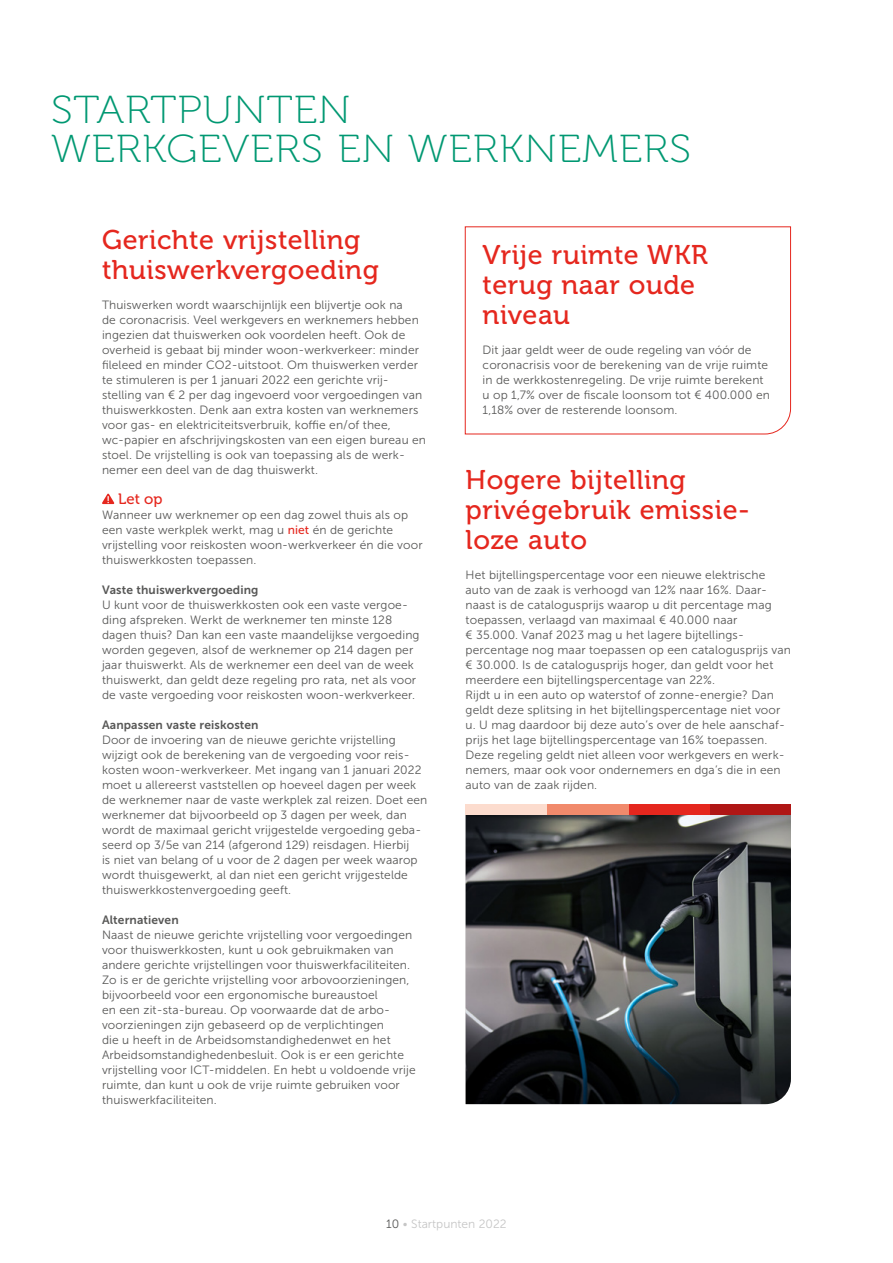
<style>
.page{position:relative;width:893px;height:1263px;background:#fff}
.page>*{position:absolute;margin:0;border:0;box-sizing:border-box;transform-origin:0 0}
.t1{font:39px/39px "Museo 100";letter-spacing:.02em;color:#009872;scale:1.1 1}
.t2{font:27px/30px "Museo 500";letter-spacing:.02em;color:#e5271e}
.t3{font:15px "Museo 500";color:#e5271e}
.t4{font:12px/15px "Museo Sans 300";letter-spacing:.01em;color:#575756}
.t5{font:12px "Museo Sans 700";letter-spacing:.01em;color:#575756}
.t6{font:12px "Museo Sans 300";color:#c6c6c6}
.s1{font-family:"Museo Sans 500";color:#e5271e}
.s2{color:#575756}
</style>
<div class="page">
<svg style="left:102px;top:493px;width:13px;height:11px"></svg>
<img style="left:466px;top:814px;width:325px;height:290px">
<div style="left:710px;top:804px;width:81px;height:10px;background:#af1615"></div>
<div style="left:628px;top:804px;width:82px;height:10px;background:#e5271e"></div>
<div style="left:547px;top:804px;width:81px;height:10px;background:#f18a6c"></div>
<div style="left:466px;top:804px;width:81px;height:10px;background:#fcdcce"></div>
<svg style="left:464px;top:226px;width:327px;height:209px"></svg>
<h1 class="t1" style="left:51px;top:91px;width:583px">STARTPUNTEN<br>WERKGEVERS EN WERKNEMERS</h1>
<h2 class="t2" style="left:102px;top:225px;width:278px">Gerichte vrijstelling thuiswerkvergoeding</h2>
<p class="t4" style="left:102px;top:297px;width:325px">Thuiswerken wordt waarschijnlijk een blijvertje ook na<br>de coronacrisis. Veel werkgevers en werknemers hebben ingezien dat thuiswerken ook voordelen heeft. Ook de overheid is gebaat bij minder woon-werkverkeer: minder fileleed en minder CO2-uitstoot. Om thuiswerken verder te stimuleren is per 1 januari 2022 een gerichte vrij&shy;stelling van € 2 per dag ingevoerd voor vergoedingen van thuiswerkkosten. Denk aan extra kosten van werknemers voor gas- en elektriciteitsverbruik, koffie en/of thee, wc-papier en afschrijvingskosten van een eigen bureau en stoel. De vrijstelling is ook van toepassing als de werk&shy;nemer een deel van de dag thuiswerkt.</p>
<p class="t3" style="left:118px;top:491px;width:46px">Let op</p>
<p class="t4" style="left:102px;top:507px;width:322px">Wanneer uw werknemer op een dag zowel thuis als op een vaste werkplek werkt, mag u <span class="s1">niet</span> én de gerichte vrijstelling voor reiskosten woon-werkverkeer én die voor thuiswerkkosten toepassen.</p>
<p class="t5" style="left:102px;top:583px;width:158px">Vaste thuiswerkvergoeding</p>
<p class="t4" style="left:102px;top:597px;width:319px">U kunt voor de thuiswerkkosten ook een vaste vergoe&shy;ding afspreken. Werkt de werknemer ten minste 128 dagen thuis? Dan kan een vaste maandelijkse vergoeding worden gegeven, alsof de werknemer op 214 dagen per jaar thuiswerkt. Als de werknemer een deel van de week thuiswerkt, dan geldt deze regeling pro rata, net als voor de vaste vergoeding voor reiskosten woon-werkverkeer.</p>
<p class="t5" style="left:102px;top:718px;width:158px">Aanpassen vaste reiskosten</p>
<p class="t4" style="left:102px;top:732px;width:327px">Door de invoering van de nieuwe gerichte vrijstelling wijzigt ook de berekening van de vergoeding voor reis&shy;kosten woon-werkverkeer. Met ingang van 1 januari 2022 moet u allereerst vaststellen op hoeveel dagen per week de werknemer naar de vaste werkplek zal reizen. Doet een werknemer dat bijvoorbeeld op 3 dagen per week, dan wordt de maximaal gericht vrijgestelde vergoeding geba&shy;seerd op 3/5e van 214 (afgerond 129) reisdagen. Hierbij<br>is niet van belang of u voor de 2 dagen per week waarop wordt thuisgewerkt, al dan niet een gericht vrijgestelde thuiswerkkostenvergoeding geeft.</p>
<p class="t5" style="left:102px;top:913px;width:78px">Alternatieven</p>
<p class="t4" style="left:102px;top:927px;width:315px">Naast de nieuwe gerichte vrijstelling voor vergoedingen voor thuiswerkkosten, kunt u ook gebruikmaken van andere gerichte vrijstellingen voor thuiswerkfaciliteiten.<br>Zo is er de gerichte vrijstelling voor arbovoorzieningen, bijvoorbeeld voor een ergonomische bureaustoel<br>en een zit-sta-bureau. Op voorwaarde dat de arbo&shy;voorzieningen zijn gebaseerd op de verplichtingen<br>die u heeft in de Arbeidsomstandighedenwet en het Arbeidsomstandighedenbesluit. Ook is er een gerichte vrijstelling voor ICT-middelen. En hebt u voldoende vrije ruimte, dan kunt u ook de vrije ruimte gebruiken voor thuiswerkfaciliteiten.</p>
<h2 class="t2" style="left:483px;top:240px;width:227px">Vrije ruimte WKR terug naar oude niveau</h2>
<p class="t4" style="left:483px;top:342px;width:289px">Dit jaar geldt weer de oude regeling van vóór de coronacrisis voor de berekening van de vrije ruimte in de werkkostenregeling. De vrije ruimte berekent u op 1,7% over de fiscale loonsom tot € 400.000 en 1,18% over de resterende loonsom.</p>
<h2 class="t2" style="left:466px;top:465px;width:282px">Hogere bijtelling privégebruik emissie&shy;loze auto</h2>
<p class="t4" style="left:466px;top:567px;width:327px">Het bijtellingspercentage voor een nieuwe elektrische auto van de zaak is verhoogd van 12% naar 16%. Daar&shy;naast is de catalogusprijs waarop u dit percentage mag toepassen, verlaagd van maximaal € 40.000 naar<br>€ 35.000. Vanaf 2023 mag u het lagere bijtellings&shy;percentage nog maar toepassen op een catalogusprijs van € 30.000. Is de catalogusprijs hoger, dan geldt voor het meerdere een bijtellingspercentage van 22%.<br>Rijdt u in een auto op waterstof of zonne-energie? Dan geldt deze splitsing in het bijtellingspercentage niet voor u. U mag daardoor bij deze auto’s over de hele aanschaf&shy;prijs het lage bijtellingspercentage van 16% toepassen.<br>Deze regeling geldt niet alleen voor werkgevers en werk&shy;nemers, maar ook voor ondernemers en dga’s die in een auto van de zaak rijden.</p>
<p class="t6" style="left:386px;top:1218px;width:122px"><span class="s2">10</span> • Startpunten 2022</p>
</div>
